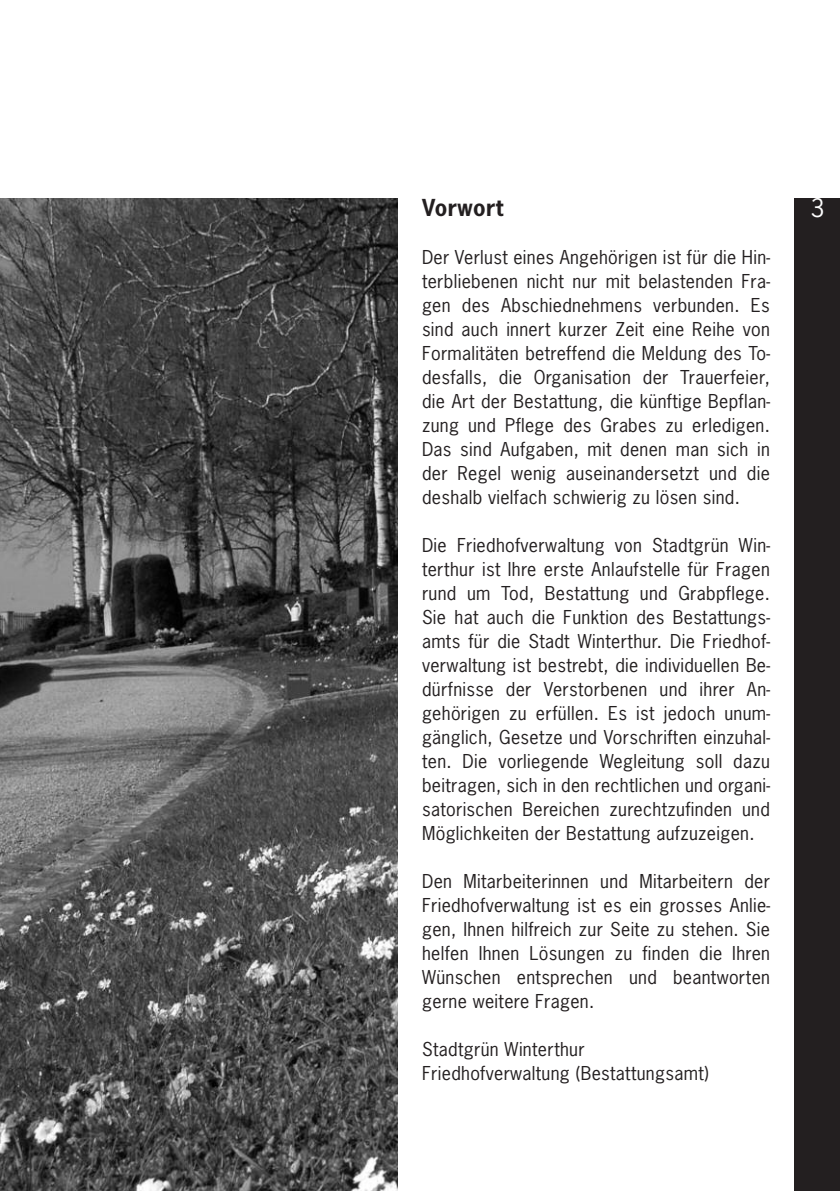
<style>
.page{position:relative;width:840px;height:1191px;background:#fff}
.page>*{position:absolute;margin:0;border:0;box-sizing:border-box;transform-origin:0 0}
.t1{font:24px "News Gothic";color:#fff}
.t2{font:700 22px "News Gothic";letter-spacing:.02em;color:#231f20}
.t3{font:18px/24px "News Gothic";letter-spacing:.015em;color:#231f20;text-align:justify}
</style>
<div class="page">
<div style="left:794px;top:198px;width:45px;height:993px;background:#231f20"></div>
<img style="left:0;top:198px;width:397px;height:993px">
<p class="t2" style="left:422px;top:196px;width:83px">Vorwort</p>
<h1 class="t1" style="left:809px;top:194px;width:15px">3</h1>
<p class="t3" style="left:422px;top:246px;width:349px">Der Verlust eines Angehörigen ist für die Hin&shy;terbliebenen nicht nur mit belastenden Fra&shy;gen des Abschiednehmens verbunden. Es sind auch innert kurzer Zeit eine Reihe von Formalitäten betreffend die Meldung des To&shy;desfalls, die Organisation der Trauerfeier, die Art der Bestattung, die künftige Bepflan&shy;zung und Pflege des Grabes zu erledigen.<br>Das sind Aufgaben, mit denen man sich in der Regel wenig auseinandersetzt und die deshalb vielfach schwierig zu lösen sind.</p>
<p class="t3" style="left:422px;top:534px;width:349px">Die Friedhofverwaltung von Stadtgrün Win&shy;terthur ist Ihre erste Anlaufstelle für Fragen rund um Tod, Bestattung und Grabpflege.<br>Sie hat auch die Funktion des Bestattungs&shy;amts für die Stadt Winterthur. Die Friedhof&shy;verwaltung ist bestrebt, die individuellen Be&shy;dürfnisse der Verstorbenen und ihrer An&shy;gehörigen zu erfüllen. Es ist jedoch unum&shy;gänglich, Gesetze und Vorschriften einzuhal&shy;ten. Die vorliegende Wegleitung soll dazu beitragen, sich in den rechtlichen und organi&shy;satorischen Bereichen zurechtzufinden und Möglichkeiten der Bestattung aufzuzeigen.</p>
<p class="t3" style="left:422px;top:870px;width:349px">Den Mitarbeiterinnen und Mitarbeitern der Friedhofverwaltung ist es ein grosses Anlie&shy;gen, Ihnen hilfreich zur Seite zu stehen. Sie helfen Ihnen Lösungen zu finden die Ihren Wünschen entsprechen und beantworten gerne weitere Fragen.</p>
<p class="t3" style="left:422px;top:1038px;width:288px">Stadtgrün Winterthur<br>Friedhofverwaltung (Bestattungsamt)</p>
</div>
